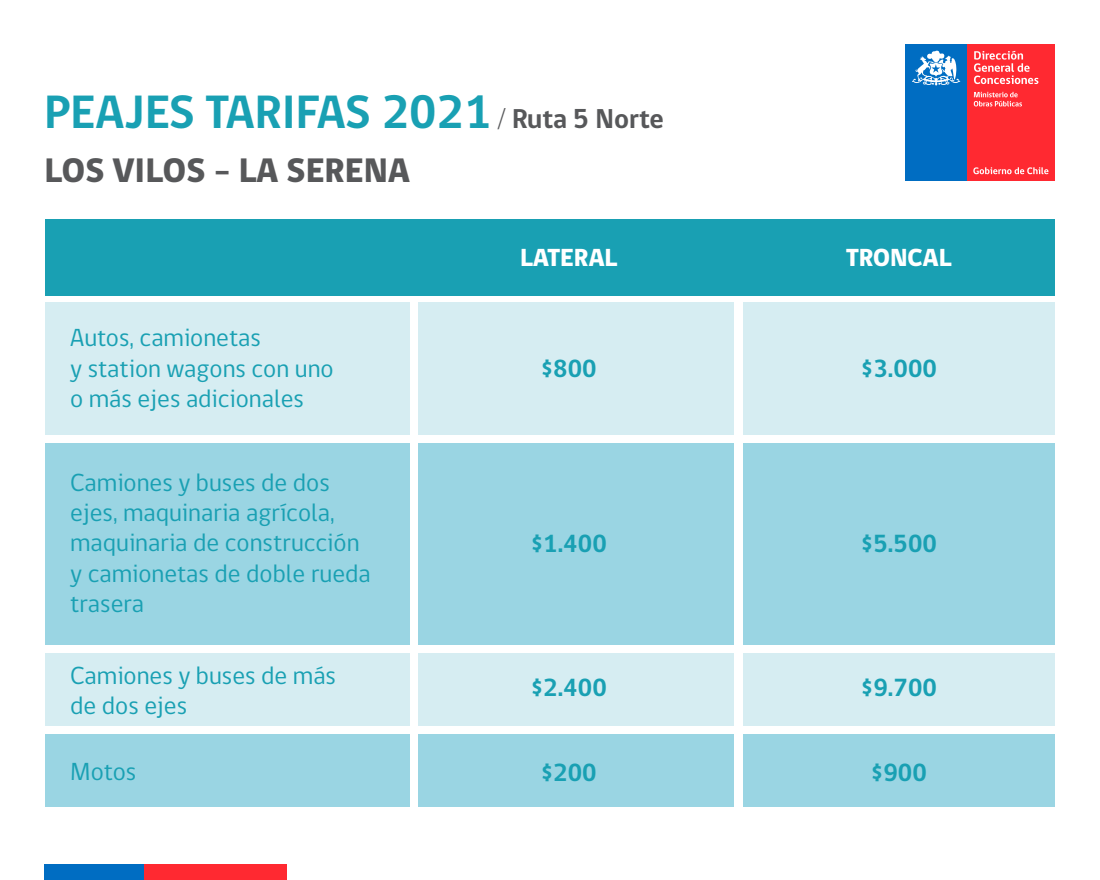
<style>
.page{position:relative;width:1100px;height:880px;background:#fff}
.page>*{position:absolute;margin:0;border:0;box-sizing:border-box;transform-origin:0 0}
.t1{font:700 48px "gob CL";color:#19a0b3}
.t2{font:800 35px "gob CL";color:#57585a}
.t3{font:25.4px/30.4px "gob CL";color:#19a0b3}
.t4{font:700 25.4px "gob CL";color:#19a0b3}
.t5{font:800 25.4px "gob CL";color:#fff}
.s1{font-size:28px;color:#57585a}
</style>
<div class="page">
<div style="left:45px;top:303px;width:365px;height:132px;background:#d6edf2"></div>
<div style="left:45px;top:443px;width:365px;height:202px;background:#9ad5e3"></div>
<div style="left:45px;top:653px;width:365px;height:73px;background:#d6edf2"></div>
<div style="left:45px;top:734px;width:365px;height:73px;background:#9ad5e3"></div>
<div style="left:743px;top:303px;width:312px;height:132px;background:#d6edf2"></div>
<div style="left:743px;top:443px;width:312px;height:202px;background:#9ad5e3"></div>
<div style="left:743px;top:653px;width:312px;height:73px;background:#d6edf2"></div>
<div style="left:743px;top:734px;width:312px;height:73px;background:#9ad5e3"></div>
<div style="left:45px;top:219px;width:1010px;height:77px;background:#19a0b3"></div>
<div style="left:967px;top:44px;width:88px;height:137px;background:#ff2931"></div>
<div style="left:905px;top:44px;width:62px;height:137px;background:#006dc2"></div>
<svg style="left:912px;top:50px;width:48px;height:36px"></svg>
<svg style="left:973px;top:167px;width:75px;height:7px"></svg>
<svg style="left:974px;top:92px;width:48px;height:14px"></svg>
<svg style="left:974px;top:51px;width:64px;height:33px"></svg>
<div style="left:44px;top:865px;width:103px;height:15px;background:#006dc2"></div>
<div style="left:144px;top:865px;width:142px;height:15px;background:#ff2931"></div>
<div style="left:418px;top:303px;width:316px;height:132px;background:#d6edf2"></div>
<div style="left:418px;top:443px;width:316px;height:202px;background:#9ad5e3"></div>
<div style="left:418px;top:653px;width:316px;height:73px;background:#d6edf2"></div>
<div style="left:418px;top:734px;width:316px;height:73px;background:#9ad5e3"></div>
<h1 class="t1" style="left:44px;top:79px;width:621px">PEAJES TARIFAS 2021 <span class="s1">/ Ruta 5 Norte</span></h1>
<h2 class="t2" style="left:44px;top:147px;width:367px">LOS VILOS - LA SERENA</h2>
<p class="t3" style="left:70px;top:323px;width:265px">Autos, camionetas<br>y station wagons con uno o más ejes adicionales</p>
<p class="t3" style="left:70px;top:467px;width:302px">Camiones y buses de dos ejes, maquinaria agrícola, maquinaria de construcción y camionetas de doble rueda trasera</p>
<p class="t3" style="left:70px;top:660px;width:267px">Camiones y buses de más de dos ejes</p>
<p class="t3" style="left:70px;top:757px;width:68px">Motos</p>
<p class="t5" style="left:520px;top:240px;width:99px">LATERAL</p>
<p class="t5" style="left:846px;top:240px;width:107px">TRONCAL</p>
<p class="t4" style="left:541px;top:351px;width:57px">$800</p>
<p class="t4" style="left:861px;top:351px;width:78px">$3.000</p>
<p class="t4" style="left:531px;top:526px;width:78px">$1.400</p>
<p class="t4" style="left:861px;top:526px;width:78px">$5.500</p>
<p class="t4" style="left:531px;top:670px;width:78px">$2.400</p>
<p class="t4" style="left:861px;top:670px;width:78px">$9.700</p>
<p class="t4" style="left:541px;top:755px;width:57px">$200</p>
<p class="t4" style="left:871px;top:755px;width:57px">$900</p>
</div>
